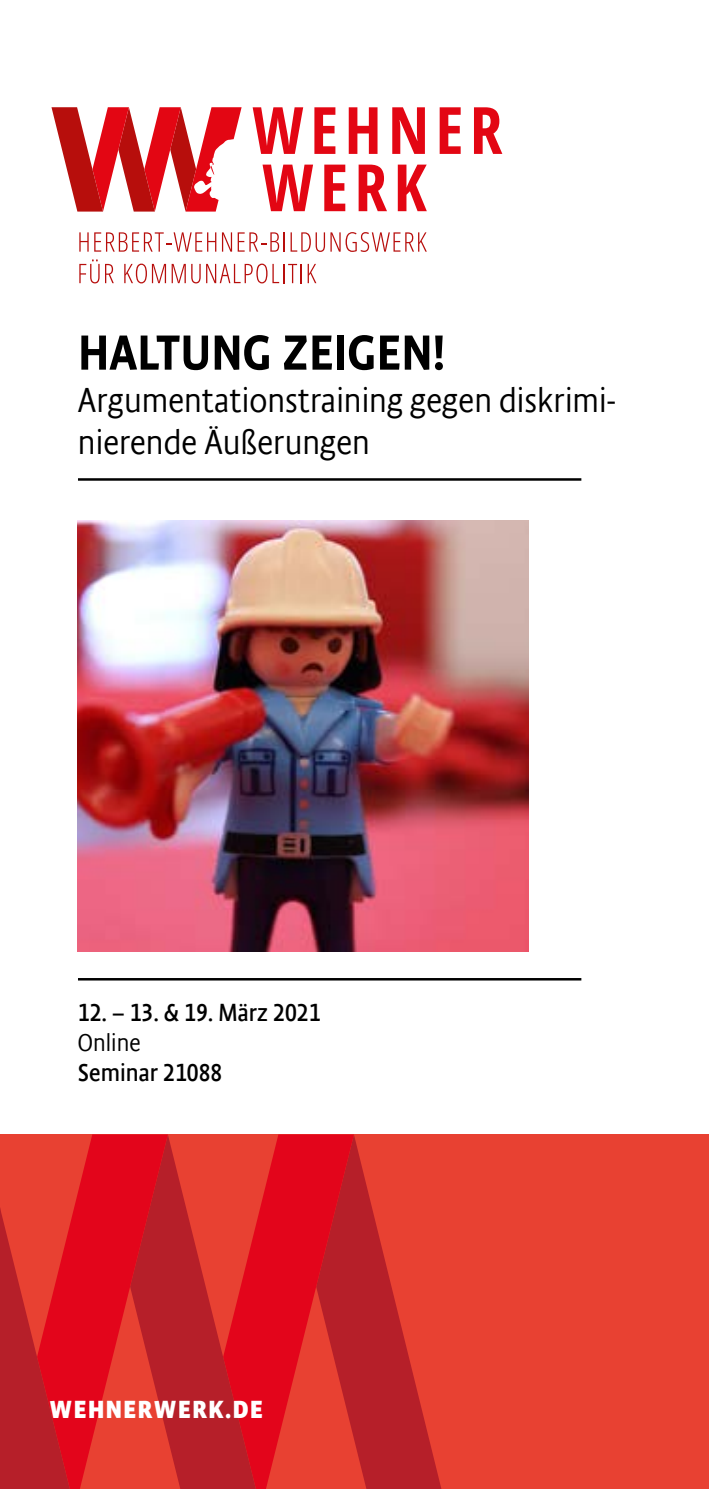
<style>
.page{position:relative;width:709px;height:1489px;background:#fff}
.page>*{position:absolute;margin:0;border:0;box-sizing:border-box;transform-origin:0 0}
.t1{font:500 50px "Absara Sans Headline Offc";color:#000}
.t2{font:300 35px/42px "Absara Sans Headline Offc";color:#000}
.t3{font:25px "Absara Sans Headline Offc";color:#000}
.t4{font:700 25px "Absara Sans Headline Offc";letter-spacing:.06em;color:#fff}
.t5{font:300 25px "Absara Sans Headline Offc";color:#000}
</style>
<div class="page">
<svg style="left:51px;top:107px;width:190px;height:104px"></svg>
<svg style="left:253px;top:107px;width:50px;height:47px"></svg>
<svg style="left:314px;top:107px;width:21px;height:47px"></svg>
<svg style="left:349px;top:107px;width:28px;height:47px"></svg>
<svg style="left:392px;top:107px;width:33px;height:47px"></svg>
<svg style="left:439px;top:107px;width:21px;height:47px"></svg>
<svg style="left:474px;top:107px;width:28px;height:47px"></svg>
<svg style="left:262px;top:165px;width:51px;height:46px"></svg>
<svg style="left:324px;top:165px;width:21px;height:46px"></svg>
<svg style="left:358px;top:165px;width:29px;height:46px"></svg>
<svg style="left:398px;top:165px;width:29px;height:46px"></svg>
<svg style="left:79px;top:232px;width:137px;height:20px"></svg>
<svg style="left:222px;top:232px;width:10px;height:20px"></svg>
<svg style="left:238px;top:232px;width:189px;height:20px"></svg>
<svg style="left:79px;top:259px;width:35px;height:24px"></svg>
<svg style="left:124px;top:263px;width:42px;height:20px"></svg>
<svg style="left:172px;top:263px;width:144px;height:20px"></svg>
<div style="left:0;top:1134px;width:709px;height:354px;background:#e84132"></div>
<svg style="left:354px;top:1135px;width:87px;height:353px"></svg>
<svg style="left:256px;top:1134px;width:98px;height:354px;fill:#e3051b"></svg>
<svg style="left:168px;top:1136px;width:88px;height:352px"></svg>
<svg style="left:70px;top:1134px;width:98px;height:354px;fill:#e3051b"></svg>
<svg style="left:0;top:1208px;width:70px;height:280px"></svg>
<hr style="left:78px;top:478px;width:503px;height:2px;background:#000">
<img style="left:78px;top:521px;width:450px;height:430px">
<hr style="left:78px;top:978px;width:503px;height:2px;background:#000">
<h1 class="t1" style="left:78px;top:322px;width:369px">HALTUNG ZEIGEN!</h1>
<p class="t2" style="left:78px;top:378px;width:539px">Argumentationstraining gegen diskrimi&shy;nierende Äußerungen</p>
<p class="t3" style="left:78px;top:996px;width:244px">12. – 13. &amp; 19. März 2021</p>
<p class="t5" style="left:78px;top:1026px;width:64px">Online</p>
<p class="t3" style="left:78px;top:1056px;width:146px">Seminar 21088</p>
<p class="t4" style="left:50px;top:1394px;width:215px">WEHNERWERK.DE</p>
</div>
